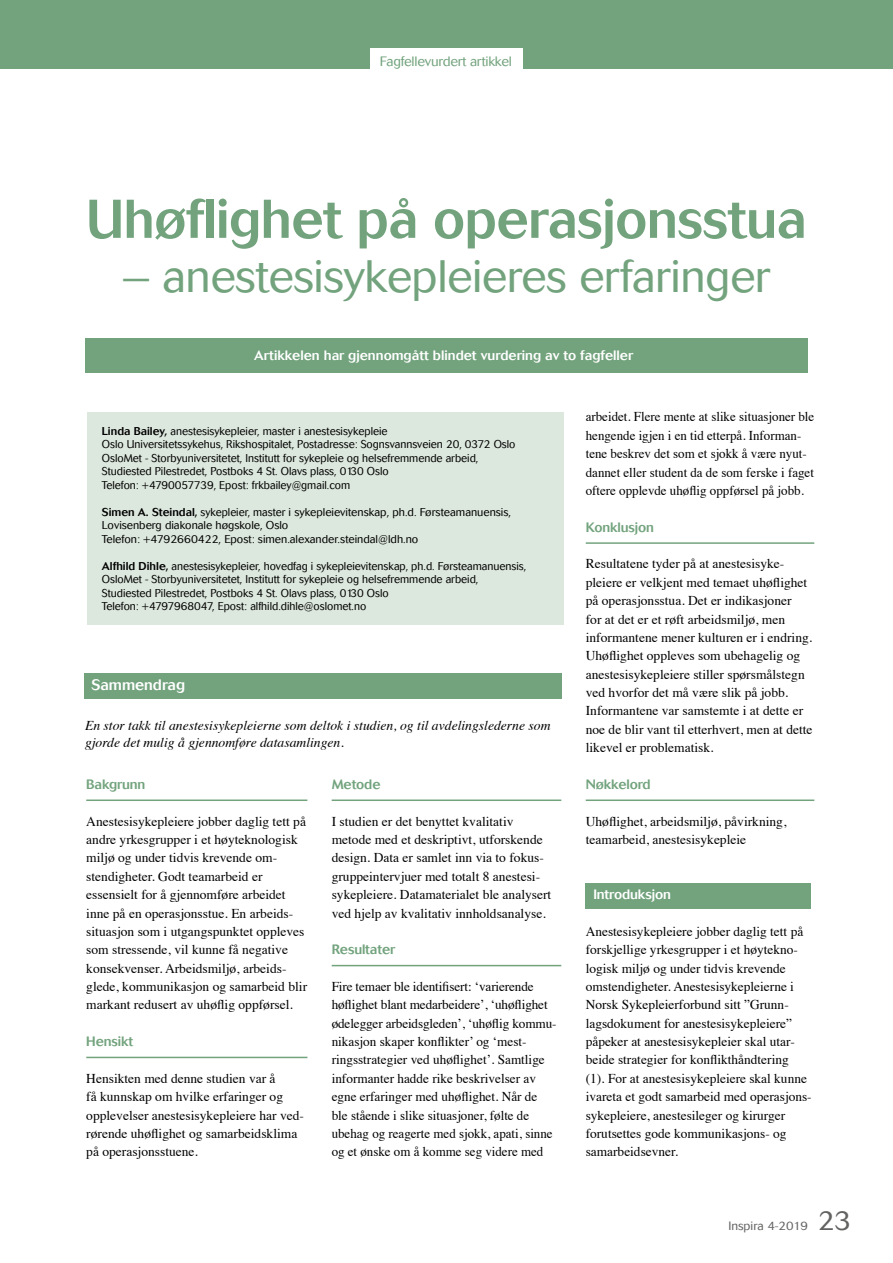
<style>
.page{position:relative;width:893px;height:1263px;background:#fff}
.page>*{position:absolute;margin:0;border:0;box-sizing:border-box;transform-origin:0 0}
.t1{font:500 54px "Cosmos";letter-spacing:-.01em;color:#72a37d}
.t2{font:300 45px "Cosmos";letter-spacing:-.01em;color:#72a37d}
.t3{font:300 27px "Cosmos";color:#626261}
.t4{font:500 15px "Cosmos";color:#fff}
.t5{font:13.5px/18.3px "Times";color:#000}
.t6{font:13.5px/18.3px "Times";color:#000;scale:.96 1}
.t7{font:italic 13.5px/16.2px "Times";color:#000}
.t8{font:500 13.5px "Cosmos";color:#fff}
.t9{font:500 13.5px "Cosmos";letter-spacing:-.01em;color:#72a37d}
.t10{font:300 13.5px "Cosmos";letter-spacing:-.015em;color:#72a37d}
.t11{font:300 12px "Cosmos";color:#626261}
.t12{font:300 11.25px/13.5px "Cosmos";color:#000;scale:.95 1}
.t13{font:300 11.25px/13.5px "Cosmos";color:#000;scale:.94 1}
.s1{font-weight:500}
</style>
<div class="page">
<div style="left:586px;top:883px;width:225px;height:25px;background:#72a37d"></div>
<hr style="left:86px;top:799px;width:221px;height:2px;background:#72a37d">
<hr style="left:86px;top:1057px;width:221px;height:1px;background:#72a37d">
<hr style="left:332px;top:799px;width:229px;height:2px;background:#72a37d">
<hr style="left:332px;top:965px;width:229px;height:1px;background:#72a37d">
<div style="left:87px;top:413px;width:476px;height:212px;background:#dce7dd"></div>
<hr style="left:586px;top:542px;width:228px;height:2px;background:#72a37d">
<hr style="left:586px;top:799px;width:228px;height:2px;background:#72a37d">
<div style="left:0;top:0;width:893px;height:68px;background:#72a37d"></div>
<div style="left:370px;top:48px;width:153px;height:29px;background:#fff"></div>
<div style="left:85px;top:339px;width:723px;height:34px;background:#72a37d"></div>
<div style="left:84px;top:673px;width:477px;height:25px;background:#72a37d"></div>
<p class="t10" style="left:380px;top:54px;width:134px">Fagfellevurdert artikkel</p>
<h1 class="t1" style="left:86px;top:188px;width:722px">Uhøflighet på operasjonsstua</h1>
<h2 class="t2" style="left:122px;top:251px;width:650px">– anestesisykepleieres erfaringer</h2>
<p class="t8" style="left:254px;top:348px;width:380px">Artikkelen har gjennomgått blindet vurdering av to fagfeller</p>
<p class="t12" style="left:102px;top:424px;width:437px"><span class="s1">Linda Bailey,</span> anestesisykepleier, master i anestesisykepleie<br>Oslo Universitetssykehus, Rikshospitalet, Postadresse: Sognsvannsveien 20, 0372 Oslo OsloMet - Storbyuniversitetet, Institutt for sykepleie og helsefremmende arbeid, Studiested Pilestredet, Postboks 4 St. Olavs plass, 0130 Oslo<br>Telefon: +4790057739, Epost: frkbailey@gmail.com</p>
<p class="t13" style="left:102px;top:505px;width:437px"><span class="s1">Simen A. Steindal,</span> sykepleier, master i sykepleievitenskap, ph.d. Førsteamanuensis,<br>Lovisenberg diakonale høgskole, Oslo<br>Telefon: +4792660422, Epost: simen.alexander.steindal@ldh.no</p>
<p class="t12" style="left:102px;top:559px;width:448px"><span class="s1">Alfhild Dihle,</span> anestesisykepleier, hovedfag i sykepleievitenskap, ph.d. Førsteamanuensis, OsloMet - Storbyuniversitetet, Institutt for sykepleie og helsefremmende arbeid, Studiested Pilestredet, Postboks 4 St. Olavs plass, 0130 Oslo<br>Telefon: +4797968047, Epost: alfhild.dihle@oslomet.no</p>
<p class="t4" style="left:91px;top:676px;width:95px">Sammendrag</p>
<p class="t7" style="left:85px;top:717px;width:467px">En stor takk til anestesisykepleierne som deltok i studien, og til avdelingslederne som gjorde det mulig å gjennomføre datasamlingen.</p>
<p class="t9" style="left:86px;top:776px;width:61px">Bakgrunn</p>
<p class="t5" style="left:86px;top:811px;width:222px">Anestesisykepleiere jobber daglig tett på andre yrkesgrupper i et høyteknologisk miljø og under tidvis krevende om&shy;stendigheter. Godt teamarbeid er essensielt for å gjennomføre arbeidet inne på en operasjonsstue. En arbeids&shy;situasjon som i utgangspunktet oppleves som stressende, vil kunne få negative konsekvenser. Arbeidsmiljø, arbeids&shy;glede, kommunikasjon og samarbeid blir markant redusert av uhøflig oppførsel.</p>
<p class="t9" style="left:86px;top:1034px;width:48px">Hensikt</p>
<p class="t5" style="left:86px;top:1068px;width:219px">Hensikten med denne studien var å<br>få kunnskap om hvilke erfaringer og opplevelser anestesisykepleiere har ved&shy;rørende uhøflighet og samarbeidsklima på operasjonsstuene.</p>
<p class="t9" style="left:332px;top:776px;width:50px">Metode</p>
<p class="t5" style="left:332px;top:811px;width:221px">I studien er det benyttet kvalitativ metode med et deskriptivt, utforskende design. Data er samlet inn via to fokus&shy;gruppeintervjuer med totalt 8 anestesi&shy;sykepleiere. Datamaterialet ble analysert ved hjelp av kvalitativ innholdsanalyse.</p>
<p class="t9" style="left:332px;top:942px;width:65px">Resultater</p>
<p class="t5" style="left:332px;top:976px;width:226px">Fire temaer ble identifisert: ‘varierende høflighet blant medarbeidere’, ‘uhøflighet ødelegger arbeidsgleden’, ‘uhøflig kommu&shy;nikasjon skaper konflikter’ og ‘mest&shy;ringsstrategier ved uhøflighet’. Samtlige informanter hadde rike beskrivelser av egne erfaringer med uhøflighet. Når de ble stående i slike situasjoner, følte de ubehag og reagerte med sjokk, apati, sinne og et ønske om å komme seg videre med</p>
<p class="t6" style="left:586px;top:407px;width:240px">arbeidet. Flere mente at slike situasjoner ble hengende igjen i en tid etterpå. Informan&shy;tene beskrev det som et sjokk å være nyut&shy;dannet eller student da de som ferske i faget oftere opplevde uhøflig oppførsel på jobb.</p>
<p class="t9" style="left:586px;top:519px;width:70px">Konklusjon</p>
<p class="t5" style="left:586px;top:554px;width:228px">Resultatene tyder på at anestesisyke&shy;pleiere er velkjent med temaet uhøflighet på operasjonsstua. Det er indikasjoner<br>for at det er et røft arbeidsmiljø, men informantene mener kulturen er i endring.<br>Uhøflighet oppleves som ubehagelig og anestesisykepleiere stiller spørsmålstegn ved hvorfor det må være slik på jobb.<br>Informantene var samstemte i at dette er noe de blir vant til etterhvert, men at dette likevel er problematisk.</p>
<p class="t9" style="left:586px;top:776px;width:67px">Nøkkelord</p>
<p class="t5" style="left:586px;top:811px;width:202px">Uhøflighet, arbeidsmiljø, påvirkning, teamarbeid, anestesisykepleie</p>
<p class="t8" style="left:593px;top:887px;width:79px">Introduksjon</p>
<p class="t5" style="left:586px;top:921px;width:228px">Anestesisykepleiere jobber daglig tett på forskjellige yrkesgrupper i et høytekno&shy;logisk miljø og under tidvis krevende omstendigheter. Anestesisykepleierne i Norsk Sykepleierforbund sitt ”Grunn&shy;lagsdokument for anestesisykepleiere” påpeker at anestesisykepleier skal utar&shy;beide strategier for konflikthåndtering<br>(1). For at anestesisykepleiere skal kunne ivareta et godt samarbeid med operasjons&shy;sykepleiere, anestesileger og kirurger forutsettes gode kommunikasjons- og samarbeidsevner.</p>
<p class="t11" style="left:728px;top:1219px;width:81px">Inspira 4-2019</p>
<h3 class="t3" style="left:818px;top:1205px;width:35px">23</h3>
</div>
